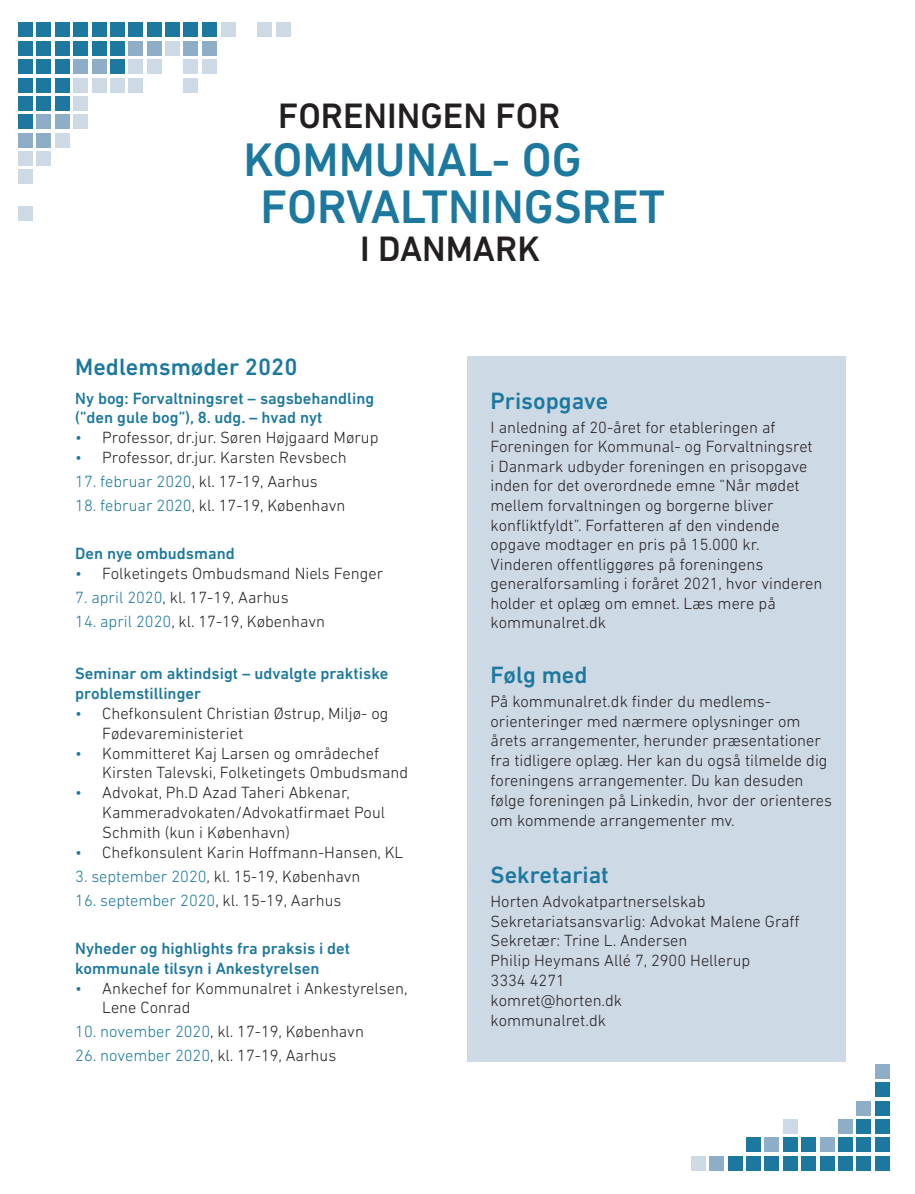
<style>
.page{position:relative;width:915px;height:1194px;background:#fff}
.page>*{position:absolute;margin:0;border:0;box-sizing:border-box;transform-origin:0 0}
.t1{font:500 47.85px/46.7px "DIN Next LT Pro";color:#1c789e}
.t2{font:500 35.85px "DIN Next LT Pro";color:#231f20}
.t3{font:500 24px "DIN Next LT Pro";color:#1c789e}
.t4{font:300 16.5px/19.8px "DIN Next LT Pro";color:#231f20}
.t5{font:500 16.5px/19.8px "DIN Next LT Pro";color:#1c789e}
.t6{font:300 16.5px "DIN Next LT Pro";color:#1c789e}
.s1{color:#1c789e}
.s2{color:#231f20}
</style>
<div class="page">
<div style="left:467px;top:356px;width:379px;height:705px;background:#cdd9e5"></div>
<div style="left:691px;top:1155px;width:14px;height:14px;background:#cdd9e5"></div>
<div style="left:783px;top:1118px;width:14px;height:15px;background:#cdd9e5"></div>
<div style="left:874px;top:1155px;width:15px;height:14px;background:#1c789e"></div>
<div style="left:856px;top:1155px;width:14px;height:14px;background:#1c789e"></div>
<div style="left:838px;top:1155px;width:14px;height:14px;background:#1c789e"></div>
<div style="left:819px;top:1155px;width:15px;height:14px;background:#1c789e"></div>
<div style="left:801px;top:1155px;width:14px;height:14px;background:#1c789e"></div>
<div style="left:783px;top:1155px;width:14px;height:14px;background:#1c789e"></div>
<div style="left:764px;top:1155px;width:15px;height:14px;background:#1c789e"></div>
<div style="left:746px;top:1155px;width:14px;height:14px;background:#1c789e"></div>
<div style="left:728px;top:1155px;width:14px;height:14px;background:#1c789e"></div>
<div style="left:874px;top:1137px;width:15px;height:14px;background:#1c789e"></div>
<div style="left:856px;top:1137px;width:14px;height:14px;background:#1c789e"></div>
<div style="left:838px;top:1137px;width:14px;height:14px;background:#1c789e"></div>
<div style="left:801px;top:1137px;width:14px;height:14px;background:#1c789e"></div>
<div style="left:783px;top:1137px;width:14px;height:14px;background:#1c789e"></div>
<div style="left:746px;top:1137px;width:14px;height:14px;background:#1c789e"></div>
<div style="left:874px;top:1118px;width:15px;height:15px;background:#1c789e"></div>
<div style="left:856px;top:1118px;width:14px;height:15px;background:#1c789e"></div>
<div style="left:874px;top:1100px;width:15px;height:14px;background:#1c789e"></div>
<div style="left:874px;top:1082px;width:15px;height:14px;background:#1c789e"></div>
<div style="left:709px;top:1155px;width:15px;height:14px;background:#8eadc7"></div>
<div style="left:819px;top:1137px;width:15px;height:14px;background:#8eadc7"></div>
<div style="left:764px;top:1137px;width:15px;height:14px;background:#8eadc7"></div>
<div style="left:838px;top:1118px;width:14px;height:15px;background:#8eadc7"></div>
<div style="left:856px;top:1100px;width:14px;height:14px;background:#8eadc7"></div>
<div style="left:874px;top:1063px;width:15px;height:15px;background:#8eadc7"></div>
<div style="left:18px;top:23px;width:15px;height:14px;background:#1c789e"></div>
<div style="left:18px;top:41px;width:15px;height:14px;background:#1c789e"></div>
<div style="left:18px;top:59px;width:15px;height:15px;background:#1c789e"></div>
<div style="left:18px;top:78px;width:15px;height:14px;background:#1c789e"></div>
<div style="left:18px;top:96px;width:15px;height:14px;background:#1c789e"></div>
<div style="left:18px;top:114px;width:15px;height:15px;background:#1c789e"></div>
<div style="left:37px;top:23px;width:14px;height:14px;background:#1c789e"></div>
<div style="left:37px;top:41px;width:14px;height:14px;background:#1c789e"></div>
<div style="left:37px;top:59px;width:14px;height:15px;background:#1c789e"></div>
<div style="left:37px;top:78px;width:14px;height:14px;background:#1c789e"></div>
<div style="left:37px;top:96px;width:14px;height:14px;background:#1c789e"></div>
<div style="left:55px;top:23px;width:14px;height:14px;background:#1c789e"></div>
<div style="left:55px;top:41px;width:14px;height:14px;background:#1c789e"></div>
<div style="left:55px;top:59px;width:14px;height:15px;background:#1c789e"></div>
<div style="left:55px;top:78px;width:14px;height:14px;background:#1c789e"></div>
<div style="left:55px;top:96px;width:14px;height:14px;background:#1c789e"></div>
<div style="left:73px;top:23px;width:15px;height:14px;background:#1c789e"></div>
<div style="left:73px;top:41px;width:15px;height:14px;background:#1c789e"></div>
<div style="left:92px;top:23px;width:14px;height:14px;background:#1c789e"></div>
<div style="left:92px;top:41px;width:14px;height:14px;background:#1c789e"></div>
<div style="left:110px;top:23px;width:14px;height:14px;background:#1c789e"></div>
<div style="left:110px;top:41px;width:14px;height:14px;background:#1c789e"></div>
<div style="left:110px;top:59px;width:14px;height:15px;background:#1c789e"></div>
<div style="left:128px;top:23px;width:15px;height:14px;background:#1c789e"></div>
<div style="left:147px;top:23px;width:14px;height:14px;background:#1c789e"></div>
<div style="left:165px;top:23px;width:14px;height:14px;background:#1c789e"></div>
<div style="left:183px;top:23px;width:15px;height:14px;background:#1c789e"></div>
<div style="left:203px;top:23px;width:14px;height:14px;background:#1c789e"></div>
<div style="left:18px;top:133px;width:15px;height:14px;background:#8eadc7"></div>
<div style="left:37px;top:114px;width:14px;height:15px;background:#8eadc7"></div>
<div style="left:37px;top:133px;width:14px;height:14px;background:#8eadc7"></div>
<div style="left:55px;top:114px;width:14px;height:15px;background:#8eadc7"></div>
<div style="left:73px;top:59px;width:15px;height:15px;background:#8eadc7"></div>
<div style="left:92px;top:59px;width:14px;height:15px;background:#8eadc7"></div>
<div style="left:128px;top:41px;width:15px;height:14px;background:#8eadc7"></div>
<div style="left:147px;top:41px;width:14px;height:14px;background:#8eadc7"></div>
<div style="left:183px;top:41px;width:15px;height:14px;background:#8eadc7"></div>
<div style="left:203px;top:41px;width:14px;height:14px;background:#8eadc7"></div>
<div style="left:18px;top:151px;width:15px;height:14px;background:#cdd9e5"></div>
<div style="left:18px;top:169px;width:15px;height:15px;background:#cdd9e5"></div>
<div style="left:18px;top:206px;width:15px;height:14px;background:#cdd9e5"></div>
<div style="left:37px;top:151px;width:14px;height:14px;background:#cdd9e5"></div>
<div style="left:55px;top:133px;width:14px;height:14px;background:#cdd9e5"></div>
<div style="left:73px;top:78px;width:15px;height:14px;background:#cdd9e5"></div>
<div style="left:73px;top:96px;width:15px;height:14px;background:#cdd9e5"></div>
<div style="left:73px;top:114px;width:15px;height:15px;background:#cdd9e5"></div>
<div style="left:92px;top:78px;width:14px;height:14px;background:#cdd9e5"></div>
<div style="left:110px;top:78px;width:14px;height:14px;background:#cdd9e5"></div>
<div style="left:128px;top:59px;width:15px;height:15px;background:#cdd9e5"></div>
<div style="left:128px;top:78px;width:15px;height:14px;background:#cdd9e5"></div>
<div style="left:147px;top:59px;width:14px;height:15px;background:#cdd9e5"></div>
<div style="left:165px;top:41px;width:14px;height:14px;background:#cdd9e5"></div>
<div style="left:183px;top:59px;width:15px;height:15px;background:#cdd9e5"></div>
<div style="left:183px;top:78px;width:15px;height:14px;background:#cdd9e5"></div>
<div style="left:203px;top:59px;width:14px;height:15px;background:#cdd9e5"></div>
<div style="left:221px;top:23px;width:14px;height:14px;background:#cdd9e5"></div>
<div style="left:258px;top:23px;width:14px;height:14px;background:#cdd9e5"></div>
<div style="left:276px;top:23px;width:14px;height:14px;background:#cdd9e5"></div>
<h2 class="t2" style="left:278px;top:95px;width:284px">FORENINGEN FOR</h2>
<h1 class="t1" style="left:260px;top:136px;width:406px;text-indent:-17px">KOMMUNAL- OG<br>FORVALTNINGSRET</h1>
<h2 class="t2" style="left:360px;top:228px;width:181px">I DANMARK</h2>
<h3 class="t3" style="left:75px;top:352px;width:224px">Medlemsmøder 2020</h3>
<p class="t5" style="left:75px;top:388px;width:300px">Ny bog: Forvaltningsret – sagsbehandling (”den gule bog”), 8. udg. – hvad nyt</p>
<p class="t4" style="left:75px;top:427px;width:305px"><span class="s1">•</span> Professor, dr.jur. Søren Højgaard Mørup</p>
<p class="t4" style="left:75px;top:447px;width:273px"><span class="s1">•</span> Professor, dr.jur. Karsten Revsbech</p>
<p class="t4" style="left:75px;top:471px;width:244px"><span class="s1">17. februar 2020</span>, kl. 17-19, Aarhus</p>
<p class="t4" style="left:75px;top:495px;width:272px"><span class="s1">18. februar 2020</span>, kl. 17-19, København</p>
<p class="t5" style="left:75px;top:543px;width:161px">Den nye ombudsmand</p>
<p class="t4" style="left:75px;top:563px;width:309px"><span class="s1">•</span> Folketingets Ombudsmand Niels Fenger</p>
<p class="t4" style="left:75px;top:587px;width:215px"><span class="s1">7. april 2020</span>, kl. 17-19, Aarhus</p>
<p class="t4" style="left:75px;top:611px;width:251px"><span class="s1">14. april 2020</span>, kl. 17-19, København</p>
<p class="t5" style="left:75px;top:663px;width:314px">Seminar om aktindsigt – udvalgte praktiske problemstillinger</p>
<p class="t4" style="left:102px;top:703px;width:288px;text-indent:-27px"><span class="s1">•</span> Chefkonsulent Christian Østrup, Miljø- og<br>Fødevareministeriet</p>
<p class="t4" style="left:102px;top:742px;width:307px;text-indent:-27px"><span class="s1">•</span> Kommitteret Kaj Larsen og områdechef<br>Kirsten Talevski, Folketingets Ombudsmand</p>
<p class="t4" style="left:102px;top:782px;width:284px;text-indent:-27px"><span class="s1">•</span> Advokat, Ph.D Azad Taheri Abkenar,<br>Kammeradvokaten/Advokatfirmaet Poul<br>Schmith (kun i København)</p>
<p class="t4" style="left:75px;top:841px;width:329px"><span class="s1">•</span> Chefkonsulent Karin Hoffmann-Hansen, KL</p>
<p class="t4" style="left:75px;top:865px;width:286px"><span class="s1">3. september 2020</span>, kl. 15-19, København</p>
<p class="t6" style="left:75px;top:890px;width:268px">16. september 2020<span class="s2">, kl. 15-19, Aarhus</span></p>
<p class="t5" style="left:75px;top:938px;width:276px">Nyheder og highlights fra praksis i det kommunale tilsyn i Ankestyrelsen</p>
<p class="t4" style="left:102px;top:977px;width:307px;text-indent:-27px"><span class="s1">•</span> Ankechef for Kommunalret i Ankestyrelsen,<br>Lene Conrad</p>
<p class="t4" style="left:75px;top:1021px;width:290px"><span class="s1">10. november 2020</span>, kl. 17-19, København</p>
<p class="t4" style="left:75px;top:1045px;width:262px"><span class="s1">26. november 2020</span>, kl. 17-19, Aarhus</p>
<h3 class="t3" style="left:490px;top:387px;width:119px">Prisopgave</h3>
<p class="t4" style="left:490px;top:417px;width:333px">I anledning af 20-året for etableringen af Foreningen for Kommunal- og Forvaltningsret<br>i Danmark udbyder foreningen en prisopgave inden for det overordnede emne ”Når mødet mellem forvaltningen og borgerne bliver konfliktfyldt”. Forfatteren af den vindende opgave modtager en pris på 15.000 kr.<br>Vinderen offentliggøres på foreningens generalforsamling i foråret 2021, hvor vinderen holder et oplæg om emnet. Læs mere på kommunalret.dk</p>
<h3 class="t3" style="left:490px;top:660px;width:98px">Følg med</h3>
<p class="t4" style="left:490px;top:690px;width:343px">På kommunalret.dk finder du medlems&shy;orienteringer med nærmere oplysninger om årets arrangementer, herunder præsentationer fra tidligere oplæg. Her kan du også tilmelde dig foreningens arrangementer. Du kan desuden følge foreningen på Linkedin, hvor der orienteres om kommende arrangementer mv.</p>
<h3 class="t3" style="left:490px;top:860px;width:120px">Sekretariat</h3>
<p class="t4" style="left:490px;top:890px;width:311px">Horten Advokatpartnerselskab<br>Sekretariatsansvarlig: Advokat Malene Graff<br>Sekretær: Trine L. Andersen<br>Philip Heymans Allé 7, 2900 Hellerup<br>3334 4271<br>komret@horten.dk<br>kommunalret.dk</p>
</div>
